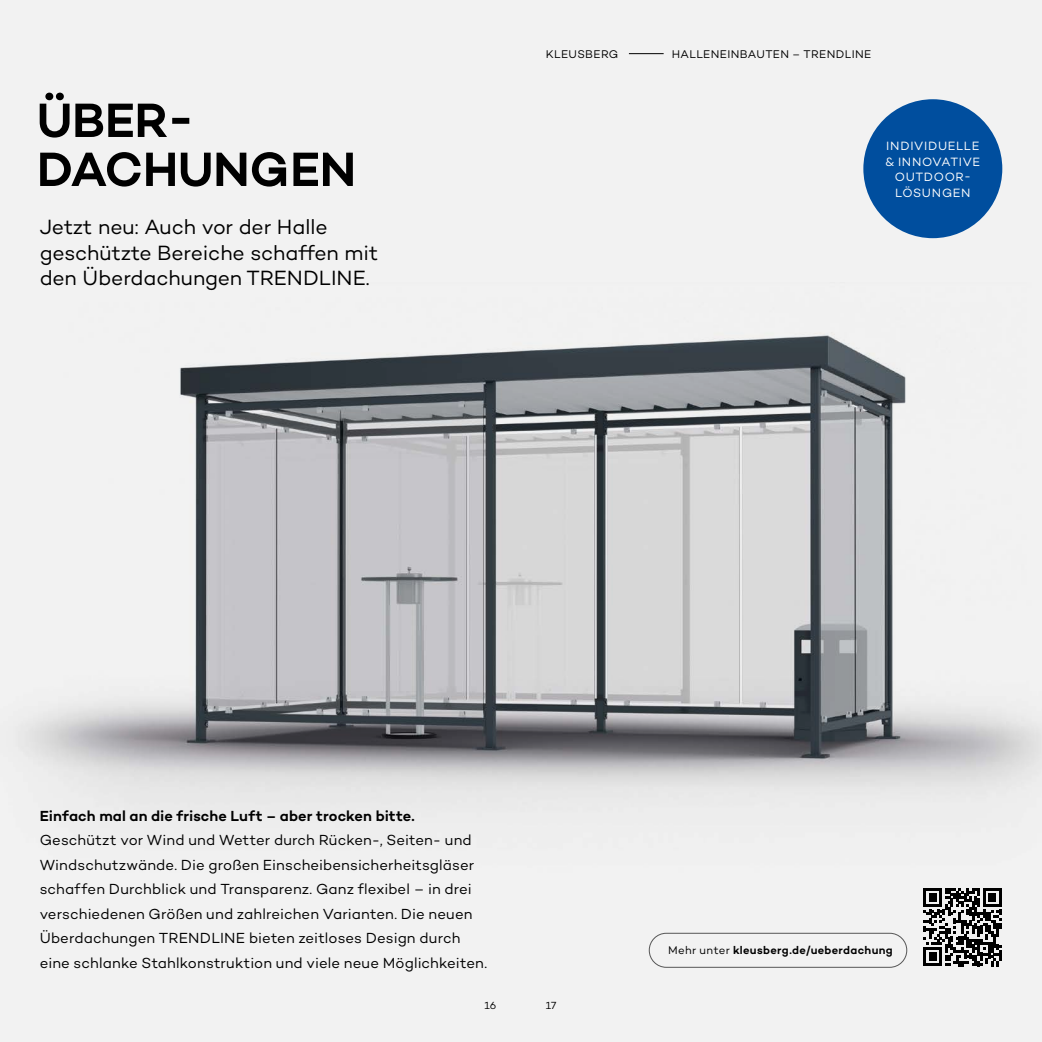
<style>
.page{position:relative;width:1042px;height:1042px;background:#f2f2f2}
.page>*{position:absolute;margin:0;border:0;box-sizing:border-box;transform-origin:0 0}
.t1{font:21px/25.4px "Campton";letter-spacing:-.005em;color:#000}
.t2{font:14.88px/24.5px "Campton";letter-spacing:.005em;color:#000}
.t3{font:600 14.88px "Campton";letter-spacing:.005em;color:#000}
.t4{font:12.25px/15.8px "Campton";letter-spacing:.055em;color:#fff;text-align:center}
.t5{font:600 11.38px "Campton";letter-spacing:.03em;color:#000}
.t6{font:11.38px "Campton";letter-spacing:.03em;color:#000}
.t7{font:10.5px "Campton";color:#000}
.s1{font-weight:400}
</style>
<div class="page">
<img style="left:21px;top:335px;width:1021px;height:464px">
<div style="left:863px;top:99px;width:139px;height:139px;background:#004e9e;border-radius:50%"></div>
<svg style="left:923px;top:888px;width:78px;height:78px"></svg>
<div style="left:649px;top:933px;width:258px;height:34px;border:1px solid #565656;border-radius:17px"></div>
<svg style="left:40px;top:152px;width:313px;height:35px"></svg>
<svg style="left:40px;top:93px;width:149px;height:45px"></svg>
<hr style="left:629px;top:53px;width:34px;height:1px;background:#000">
<h1 class="t1" style="left:40px;top:214px;width:340px">Jetzt neu: Auch vor der Halle geschützte Bereiche schaffen mit den Überdachungen TRENDLINE.</h1>
<p class="t6" style="left:546px;top:47px;width:74px">KLEUSBERG</p>
<p class="t6" style="left:672px;top:47px;width:201px">HALLENEINBAUTEN – TRENDLINE</p>
<p class="t4" style="left:885px;top:137px;width:96px">INDIVIDUELLE &amp; INNOVATIVE<br>OUTDOOR-<br>LÖSUNGEN</p>
<p class="t3" style="left:40px;top:806px;width:376px">Einfach mal an die frische Luft – aber trocken bitte.</p>
<p class="t2" style="left:40px;top:827px;width:449px">Geschützt vor Wind und Wetter durch Rücken-, Seiten- und Windschutzwände. Die großen Einscheibensicherheitsgläser schaffen Durchblick und Transparenz. Ganz flexibel – in drei verschiedenen Größen und zahlreichen Varianten. Die neuen Überdachungen TRENDLINE bieten zeitloses Design durch eine schlanke Stahlkonstruktion und viele neue Möglichkeiten.</p>
<p class="t5" style="left:668px;top:943px;width:226px"><span class="s1">Mehr unter</span> kleusberg.de/ueberdachung</p>
<p class="t7" style="left:484px;top:998px;width:13px">16</p>
<p class="t7" style="left:546px;top:998px;width:12px">17</p>
</div>
